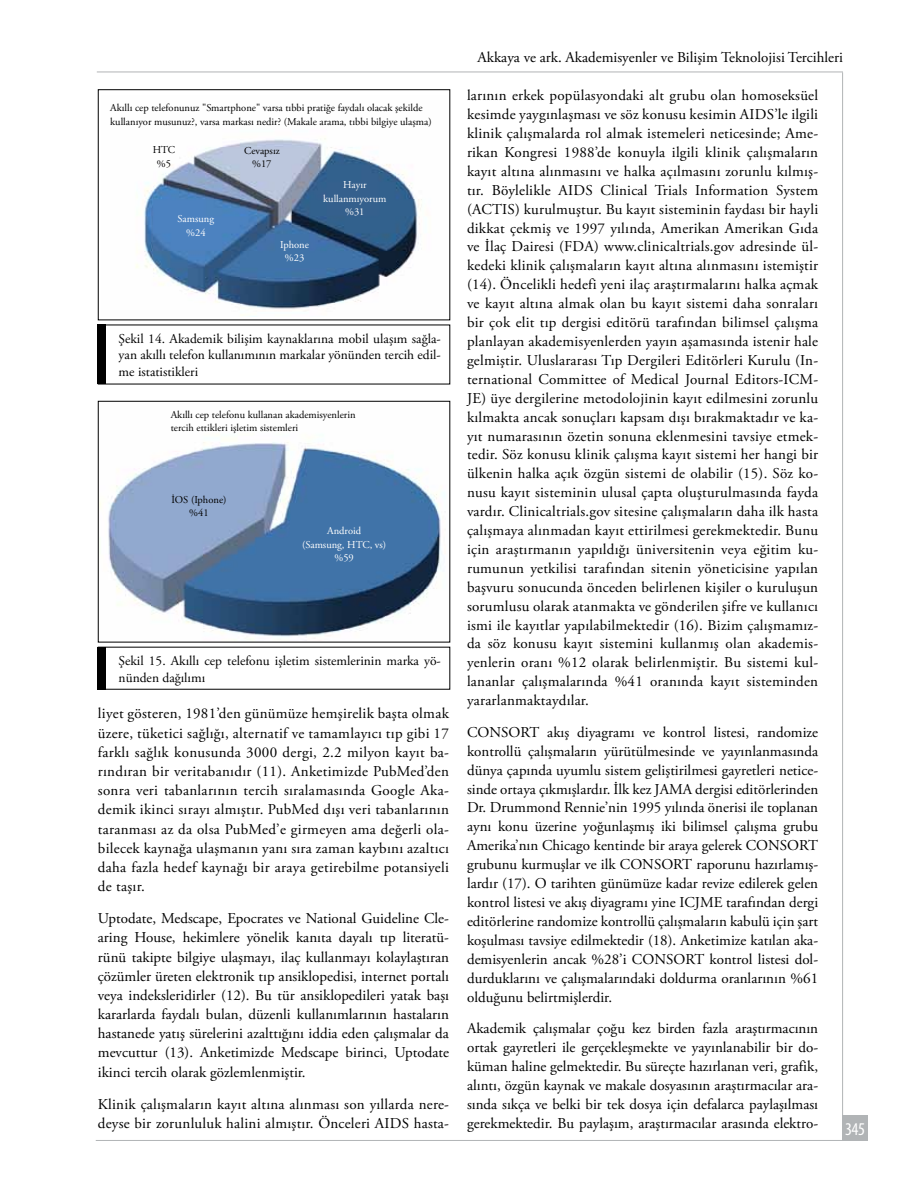
<style>
.page{position:relative;width:915px;height:1191px;background:#fff}
.page>*{position:absolute;margin:0;border:0;box-sizing:border-box;transform-origin:0 0}
.t1{font:condensed 18px "Myriad Pro";color:#fff}
.t2{font:15px/18.9px "Adobe Garamond Pro";color:#000;text-align:justify}
.t3{font:13.5px/16.2px "Adobe Garamond Pro";color:#000}
.t4{font:10.5px/13.5px "Adobe Garamond Pro";color:#000;text-align:center}
.t5{font:10.5px/13.5px "Adobe Garamond Pro";color:#fff;text-align:center}
</style>
<div class="page">
<hr style="left:97px;top:72px;width:745px;height:1px;background:#b1b4b6">
<hr style="left:96px;top:1140px;width:745px;height:1px;background:#b1b4b6">
<hr style="left:841px;top:72px;width:1px;height:1050px;background:#b1b4b6">
<div style="left:841px;top:1114px;width:26px;height:26px;background:#b1b4b6"></div>
<img style="left:100px;top:442px;width:345px;height:198px">
<div style="left:98px;top:401px;width:352px;height:241px;border:1px solid #000"></div>
<div style="left:98px;top:647px;width:8px;height:42px;background:#000"></div>
<img style="left:136px;top:138px;width:286px;height:173px">
<div style="left:98px;top:89px;width:352px;height:231px;border:1px solid #000"></div>
<div style="left:98px;top:325px;width:8px;height:59px;background:#000"></div>
<p class="t4" style="left:110px;top:102px;width:323px;text-align:left">Akıllı cep telefonunuz "Smartphone" varsa tıbbi pratiğe faydalı olacak şekilde kullanıyor musunuz?, varsa markası nedir? (Makale arama, tıbbi bilgiye ulaşma)</p>
<p class="t4" style="left:153px;top:143px;width:24px">HTC %5</p>
<p class="t4" style="left:244px;top:144px;width:37px">Cevapsız %17</p>
<p class="t5" style="left:177px;top:213px;width:38px">Samsung %24</p>
<p class="t5" style="left:280px;top:238px;width:30px">Iphone %23</p>
<p class="t5" style="left:323px;top:179px;width:65px">Hayır kullanmıyorum %31</p>
<p class="t3" style="left:119px;top:331px;width:323px;text-align:justify">Şekil 14. Akademik bilişim kaynaklarına mobil ulaşım sağla&shy;yan akıllı telefon kullanımının markalar yönünden tercih edil&shy;me istatistikleri</p>
<p class="t4" style="left:171px;top:408px;width:186px;text-align:left">Akıllı cep telefonu kullanan akademisyenlerin tercih ettikleri işletim sistemleri</p>
<p class="t4" style="left:171px;top:493px;width:57px">İOS (Iphone) %41</p>
<p class="t5" style="left:302px;top:524px;width:86px">Android<br>(Samsung, HTC, vs) %59</p>
<p class="t3" style="left:119px;top:653px;width:323px">Şekil 15. Akıllı cep telefonu işletim sistemlerinin marka yö&shy;nünden dağılımı</p>
<p class="t2" style="left:98px;top:704px;width:352px">liyet gösteren, 1981’den günümüze hemşirelik başta olmak üzere, tüketici sağlığı, alternatif ve tamamlayıcı tıp gibi 17 farklı sağlık konusunda 3000 dergi, 2.2 milyon kayıt ba&shy;rındıran bir veritabanıdır (11). Anketimizde PubMed’den sonra veri tabanlarının tercih sıralamasında Google Aka&shy;demik ikinci sırayı almıştır. PubMed dışı veri tabanlarının taranması az da olsa PubMed’e girmeyen ama değerli ola&shy;bilecek kaynağa ulaşmanın yanı sıra zaman kaybını azaltıcı daha fazla hedef kaynağı bir araya getirebilme potansiyeli de taşır.</p>
<p class="t2" style="left:98px;top:909px;width:352px">Uptodate, Medscape, Epocrates ve National Guideline Cle&shy;aring House, hekimlere yönelik kanıta dayalı tıp literatü&shy;rünü takipte bilgiye ulaşmayı, ilaç kullanmayı kolaylaştıran çözümler üreten elektronik tıp ansiklopedisi, internet portalı veya indeksleridirler (12). Bu tür ansiklopedileri yatak başı kararlarda faydalı bulan, düzenli kullanımlarının hastaların hastanede yatış sürelerini azalttığını iddia eden çalışmalar da mevcuttur (13). Anketimizde Medscape birinci, Uptodate ikinci tercih olarak gözlemlenmiştir.</p>
<p class="t2" style="left:98px;top:1094px;width:352px">Klinik çalışmaların kayıt altına alınması son yıllarda nere&shy;deyse bir zorunluluk halini almıştır. Önceleri AIDS hasta-</p>
<p class="t2" style="left:477px;top:48px;width:367px">Akkaya ve ark. Akademisyenler ve Bilişim Teknolojisi Tercihleri</p>
<p class="t2" style="left:467px;top:86px;width:352px">larının erkek popülasyondaki alt grubu olan homoseksüel kesimde yaygınlaşması ve söz konusu kesimin AIDS’le ilgili klinik çalışmalarda rol almak istemeleri neticesinde; Ame&shy;rikan Kongresi 1988’de konuyla ilgili klinik çalışmaların kayıt altına alınmasını ve halka açılmasını zorunlu kılmış&shy;tır. Böylelikle AIDS Clinical Trials Information System (ACTIS) kurulmuştur. Bu kayıt sisteminin faydası bir hayli dikkat çekmiş ve 1997 yılında, Amerikan Amerikan Gıda ve İlaç Dairesi (FDA) www.clinicaltrials.gov adresinde ül&shy;kedeki klinik çalışmaların kayıt altına alınmasını istemiştir (14). Öncelikli hedefi yeni ilaç araştırmalarını halka açmak ve kayıt altına almak olan bu kayıt sistemi daha sonraları bir çok elit tıp dergisi editörü tarafından bilimsel çalışma planlayan akademisyenlerden yayın aşamasında istenir hale gelmiştir. Uluslararası Tıp Dergileri Editörleri Kurulu (In&shy;ternational Committee of Medical Journal Editors-ICM-JE) üye dergilerine metodolojinin kayıt edilmesini zorunlu kılmakta ancak sonuçları kapsam dışı bırakmaktadır ve ka&shy;yıt numarasının özetin sonuna eklenmesini tavsiye etmek&shy;tedir. Söz konusu klinik çalışma kayıt sistemi her hangi bir ülkenin halka açık özgün sistemi de olabilir (15). Söz ko&shy;nusu kayıt sisteminin ulusal çapta oluşturulmasında fayda vardır. Clinicaltrials.gov sitesine çalışmaların daha ilk hasta çalışmaya alınmadan kayıt ettirilmesi gerekmektedir. Bunu için araştırmanın yapıldığı üniversitenin veya eğitim ku&shy;rumunun yetkilisi tarafından sitenin yöneticisine yapılan başvuru sonucunda önceden belirlenen kişiler o kuruluşun sorumlusu olarak atanmakta ve gönderilen şifre ve kullanıcı ismi ile kayıtlar yapılabilmektedir (16). Bizim çalışmamız&shy;da söz konusu kayıt sistemini kullanmış olan akademis&shy;yenlerin oranı %12 olarak belirlenmiştir. Bu sistemi kul&shy;lananlar çalışmalarında %41 oranında kayıt sisteminden yararlanmaktaydılar.</p>
<p class="t2" style="left:467px;top:723px;width:352px">CONSORT akış diyagramı ve kontrol listesi, randomize kontrollü çalışmaların yürütülmesinde ve yayınlanmasında dünya çapında uyumlu sistem geliştirilmesi gayretleri netice&shy;sinde ortaya çıkmışlardır. İlk kez JAMA dergisi editörlerinden Dr. Drummond Rennie’nin 1995 yılında önerisi ile toplanan aynı konu üzerine yoğunlaşmış iki bilimsel çalışma grubu Amerika’nın Chicago kentinde bir araya gelerek CONSORT grubunu kurmuşlar ve ilk CONSORT raporunu hazırlamış&shy;lardır (17). O tarihten günümüze kadar revize edilerek gelen kontrol listesi ve akış diyagramı yine ICJME tarafından dergi editörlerine randomize kontrollü çalışmaların kabulü için şart koşulması tavsiye edilmektedir (18). Anketimize katılan aka&shy;demisyenlerin ancak %28’i CONSORT kontrol listesi dol&shy;durduklarını ve çalışmalarındaki doldurma oranlarının %61 olduğunu belirtmişlerdir.</p>
<p class="t2" style="left:467px;top:1019px;width:352px">Akademik çalışmalar çoğu kez birden fazla araştırmacının ortak gayretleri ile gerçekleşmekte ve yayınlanabilir bir do&shy;küman haline gelmektedir. Bu süreçte hazırlanan veri, grafik, alıntı, özgün kaynak ve makale dosyasının araştırmacılar ara&shy;sında sıkça ve belki bir tek dosya için defalarca paylaşılması gerekmektedir. Bu paylaşım, araştırmacılar arasında elektro-</p>
<p class="t1" style="left:844px;top:1117px;width:21px">345</p>
</div>
